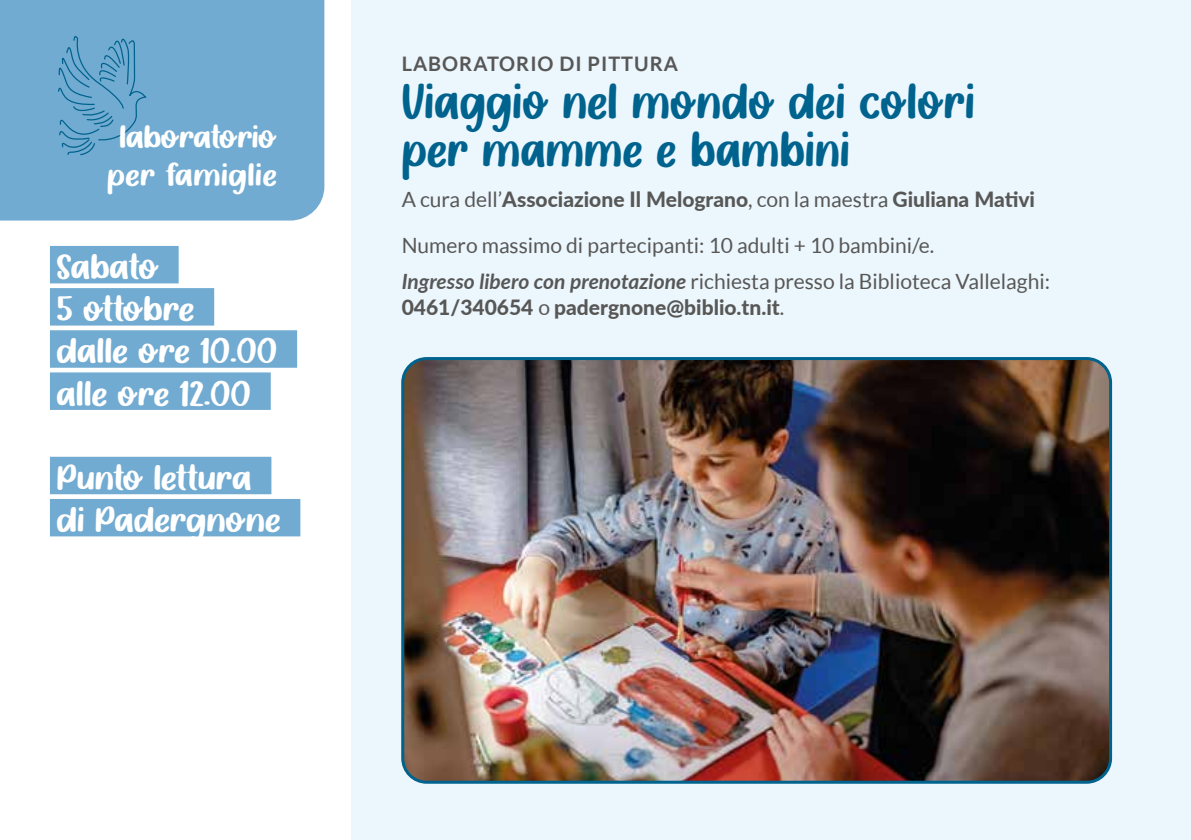
<style>
.page{position:relative;width:1191px;height:840px;background:#fff}
.page>*{position:absolute;margin:0;border:0;box-sizing:border-box;transform-origin:0 0}
.t1{font:50px/48px "Meet Cute";letter-spacing:.01em;color:#00638e;scale:.9 1}
.t2{font:35px/42.2px "Meet Cute";color:#fff}
.t3{font:33px/39.6px "TAKECUTE Regular";letter-spacing:.02em;color:#fff;text-align:right}
.t4{font:32px/38.4px "Meet Cute";letter-spacing:-.01em;color:#fff;text-align:center}
.t5{font:21px/46px "Lato";color:#575756}
.t6{font:700 20px "Lato";letter-spacing:.05em;color:#575756}
.s1{font-weight:800}
.s2{font-weight:700;font-style:italic}
</style>
<div class="page">
<div style="left:351px;top:0;width:840px;height:839px;background:#ecf6fd"></div>
<div style="left:50px;top:246px;width:129px;height:37px;background:#72abd1"></div>
<div style="left:50px;top:288px;width:164px;height:37px;background:#72abd1"></div>
<div style="left:50px;top:330px;width:247px;height:37px;background:#72abd1"></div>
<div style="left:50px;top:372px;width:221px;height:37px;background:#72abd1"></div>
<div style="left:50px;top:456px;width:221px;height:38px;background:#72abd1"></div>
<div style="left:50px;top:498px;width:250px;height:38px;background:#72abd1"></div>
<div style="left:0;top:0;width:324px;height:220px;background:#72abd1"></div>
<svg style="left:57px;top:28px;width:90px;height:128px;background:#67a4ca"></svg>
<img style="left:404px;top:361px;width:706px;height:420px">
<div style="left:401px;top:357px;width:711px;height:426px;border:3px solid #00638e;border-radius:24px"></div>
<h3 class="t4" style="left:107px;top:118px;width:171px">laboratorio per famiglie</h3>
<h3 class="t3" style="left:90px;top:118px;width:179px">eIncon-<br>tro con l’au-</h3>
<h2 class="t2" style="left:57px;top:247px;width:222px">Sabato<br>5 ottobre<br>dalle ore 10.00 alle ore 12.00</h2>
<h2 class="t2" style="left:57px;top:457px;width:225px">Punto lettura di Padergnone</h2>
<p class="t6" style="left:402px;top:52px;width:278px">LABORATORIO DI PITTURA</p>
<h1 class="t1" style="left:402px;top:79px;width:638px">Viaggio nel mondo dei colori per mamme e bambini</h1>
<p class="t5" style="left:402px;top:176px;width:635px">A cura dell’<span class="s1">Associazione Il Melograno</span>, con la maestra <span class="s1">Giuliana Mativi<br></span>Numero massimo di partecipanti: 10 adulti + 10 bambini/e.</p>
<p class="t5" style="left:402px;top:268px;width:650px;line-height:26px"><span class="s2">Ingresso libero con prenotazione</span> richiesta presso la Biblioteca Vallelaghi:<br><span class="s1">0461/340654</span> o <span class="s1">padergnone@biblio.tn.it</span>.</p>
</div>
